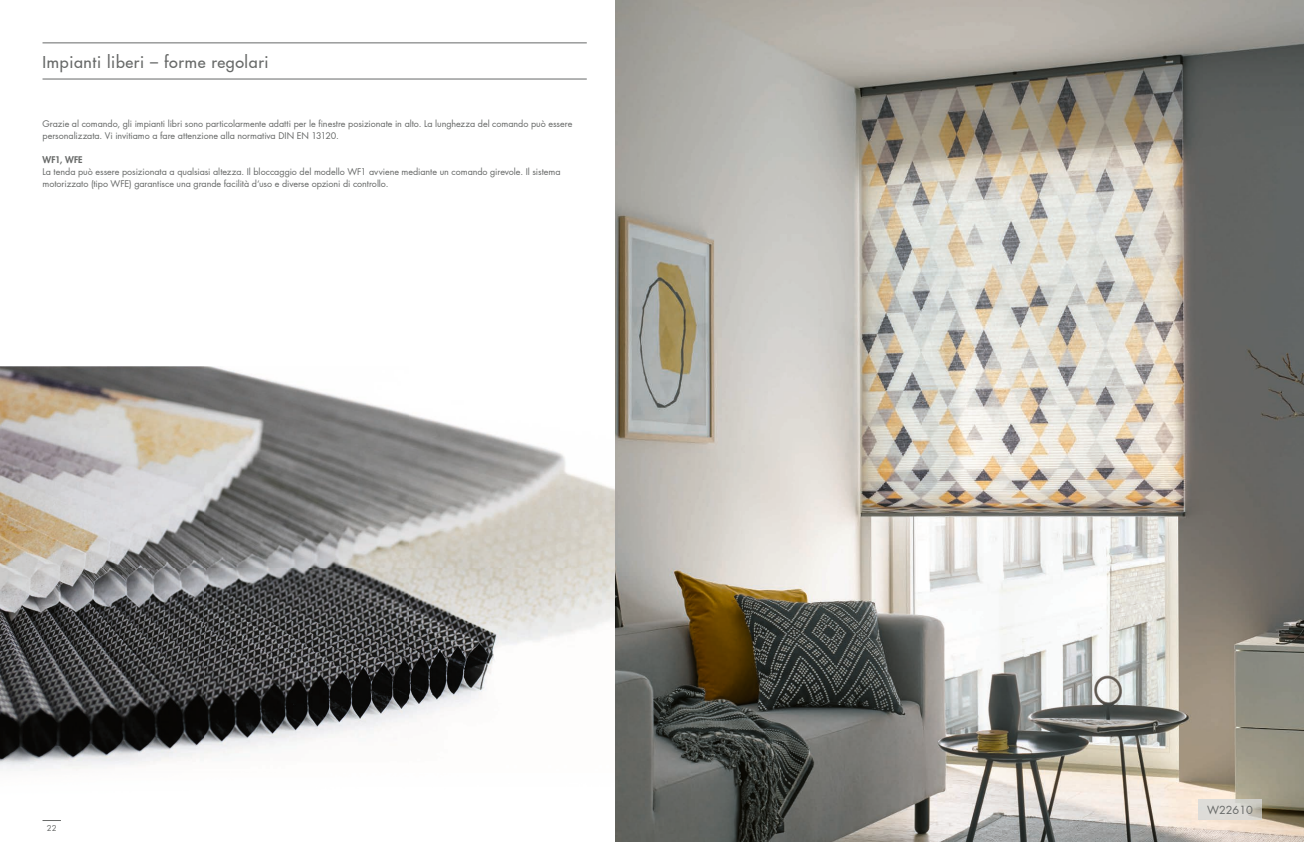
<style>
.page{position:relative;width:1304px;height:842px;background:#fff}
.page>*{position:absolute;margin:0;border:0;box-sizing:border-box;transform-origin:0 0}
.t1{font:500 16px "Futura LT Pro";letter-spacing:.04em;color:#676968}
.t2{font:11px "Futura LT Pro";color:#676968}
.t3{font:9px/12px "Futura LT Pro";letter-spacing:-.005em;color:#676968}
.t4{font:800 9px "Futura LT Pro";letter-spacing:.005em;color:#676968}
.t5{font:8px "Futura LT Pro";color:#676968}
</style>
<div class="page">
<img style="left:0;top:367px;width:615px;height:403px">
<svg style="left:43px;top:820px;width:18px;height:1px"></svg>
<img style="left:615px;top:0;width:689px;height:842px">
<hr style="left:43px;top:43px;width:544px;height:1px;background:#676968">
<hr style="left:43px;top:79px;width:544px;height:1px;background:#676968">
<img style="left:1199px;top:799px;width:62px;height:21px">
<h1 class="t1" style="left:43px;top:50px;width:228px">Impianti liberi – forme regolari</h1>
<p class="t3" style="left:43px;top:117px;width:531px">Grazie al comando, gli impianti libri sono particolarmente adatti per le finestre posizionate in alto. La lunghezza del comando può essere personalizzata. Vi invitiamo a fare attenzione alla normativa DIN EN 13120.</p>
<p class="t4" style="left:43px;top:152px;width:42px">WF1, WFE</p>
<p class="t3" style="left:43px;top:165px;width:520px">La tenda può essere posizionata a qualsiasi altezza. Il bloccaggio del modello WF1 avviene mediante un comando girevole. Il sistema motorizzato (tipo WFE) garantisce una grande facilità d‘uso e diverse opzioni di controllo.</p>
<p class="t5" style="left:47px;top:822px;width:11px">22</p>
<p class="t2" style="left:1207px;top:803px;width:47px">W22610</p>
</div>
